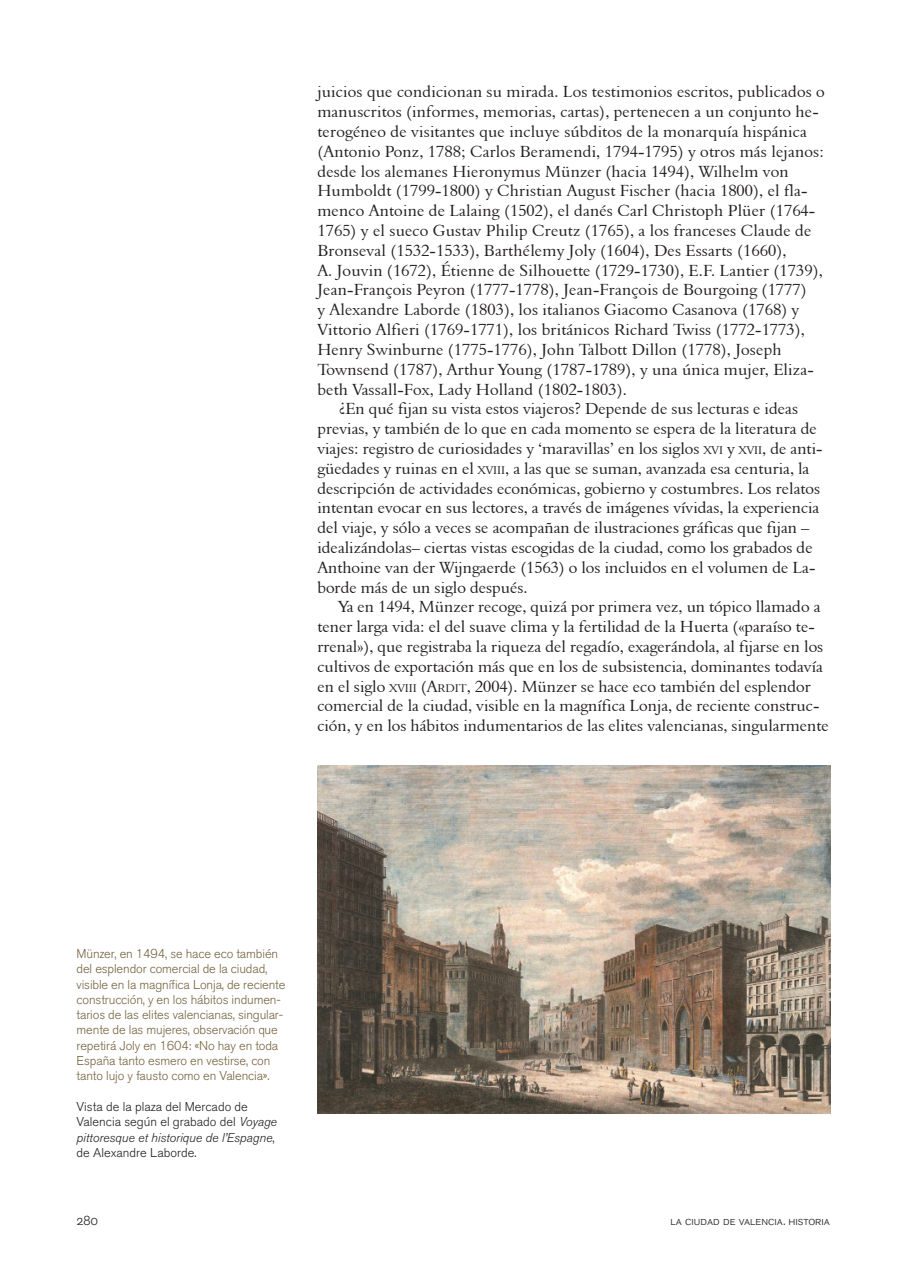
<style>
.page{position:relative;width:915px;height:1276px;background:#fff}
.page>*{position:absolute;margin:0;border:0;box-sizing:border-box;transform-origin:0 0}
.TEXTO{font:16.5px/19.8px "Aldine 401 BT Roman A";color:#231f20}
.t1{font:13.5px "Akzidenz Grotesk BQ Light SC";color:#231f20}
.DESTACADOS{font:300 12.75px/15.3px "Akzidenz Grotesk BQ";letter-spacing:-.01em;color:#766340}
.t2{font:300 12.75px/15.3px "Akzidenz Grotesk BQ";color:#231f20}
.t3{font:12px "Akzidenz Grotesk BQ Light SC";color:#231f20}
.s1{font-style:inherit}
.s2{font-size:11.55px}
.s3{font-style:italic}
</style>
<div class="page">
<img style="left:317px;top:766px;width:512px;height:347px">
<p class="TEXTO" style="left:317px;top:82px;width:508px">juicios que condicionan su mirada. Los testimonios escritos, publicados o manuscritos (informes, memorias, cartas), pertenecen a un conjunto he&shy;terogéneo de visitantes que incluye súbditos de la monarquía hispánica <span class="s1">(</span>Antonio Ponz, 1788; Carlos Beramendi, 1794-1795) y otros más lejanos: desde los alemanes Hieronymus Münzer (hacia 1494), Wilhelm von Humboldt (1799-1800) y Christian August Fischer (hacia 1800), el fla&shy;menco Antoine de Lalaing (1502), el danés Carl Christoph Plüer (1764- 1765) y el sueco Gustav Philip Creutz (1765), a los franceses Claude de Bronseval (1532-1533), Barthélemy Joly (1604), Des Essarts (1660),<br>A. Jouvin (1672), Étienne de Silhouette (1729-1730), E.F. Lantier (1739), Jean-François Peyron (1777-1778), Jean-François de Bourgoing (1777)<br>y Alexandre Laborde (1803), los italianos Giacomo Casanova (1768) y Vittorio Alfieri (1769-1771), los británicos Richard Twiss (1772-1773), Henry Swinburne (1775-1776), John Talbott Dillon (1778), Joseph Townsend (1787), Arthur Young (1787-1789), y una única mujer, Eliza&shy;beth Vassall-Fox, Lady Holland (1802-1803).</p>
<p class="TEXTO" style="left:317px;top:399px;width:506px;text-indent:21px">¿En qué fijan su vista estos viajeros? Depende de sus lecturas e ideas previas, y también de lo que en cada momento se espera de la literatura de viajes: registro de curiosidades y ‘maravillas’ en los siglos <span class="s2">XVI</span> y <span class="s2">XVII</span>, de anti&shy;güedades y ruinas en el <span class="s2">XVIII</span>, a las que se suman, avanzada esa centuria, la descripción de actividades económicas, gobierno y costumbres. Los relatos intentan evocar en sus lectores, a través de imágenes vívidas, la experiencia del viaje, y sólo a veces se acompañan de ilustraciones gráficas que fijan – idealizándolas– ciertas vistas escogidas de la ciudad, como los grabados de Anthoine van der Wijngaerde (1563) o los incluidos en el volumen de La&shy;borde más de un siglo después.</p>
<p class="TEXTO" style="left:317px;top:597px;width:512px;text-indent:21px">Ya en 1494, Münzer recoge, quizá por primera vez, un tópico llamado a tener larga vida: el del suave clima y la fertilidad de la Huerta («paraíso te&shy;rrenal»), que registraba la riqueza del regadío, exagerándola, al fijarse en los cultivos de exportación más que en los de subsistencia, dominantes todavía en el siglo <span class="s2">XVIII</span> (<span class="s1">A</span><span class="s2">RDIT</span>, 2004). Münzer se hace eco también del esplendor comercial de la ciudad, visible en la magnífica Lonja, de reciente construc&shy;ción, y en los hábitos indumentarios de las elites valencianas, singularmente</p>
<p class="DESTACADOS" style="left:77px;top:946px;width:210px">Münzer, en 1494, se hace eco también del esplendor comercial de la ciudad, visible en la magnífica Lonja, de reciente construcción, y en los hábitos indumen&shy;tarios de las elites valencianas, singular&shy;mente de las mujeres, observación que repetirá Joly en 1604: «No hay en toda España tanto esmero en vestirse, con tanto lujo y fausto como en Valencia».</p>
<p class="t2" style="left:77px;top:1099px;width:202px">Vista de la plaza del Mercado de<br>Valencia según el grabado del <span class="s3">Voyage pittoresque et historique de l’Espagne</span>, de Alexandre Laborde.</p>
<p class="t1" style="left:77px;top:1212px;width:23px">280</p>
<p class="t3" style="left:670px;top:1213px;width:161px">la ciudad de valencia. historia</p>
</div>
